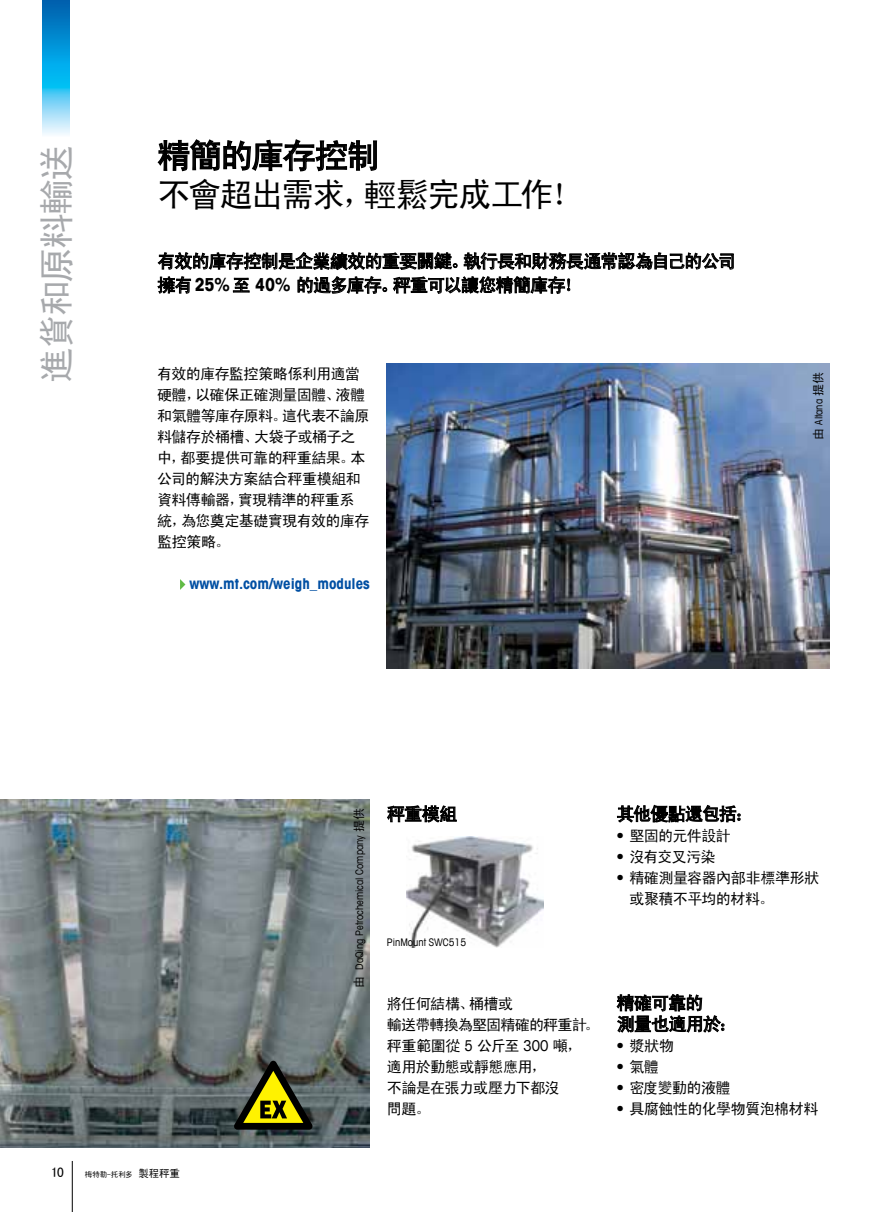
<style>
.page{position:relative;width:893px;height:1212px;background:#fff}
.page>*{position:absolute;margin:0;border:0;box-sizing:border-box;transform-origin:0 0}
.t1{font:36px "Sim Hei";letter-spacing:-.07em;color:#a7a9ac}
.t2{font:33px/39px "Sim Hei";letter-spacing:-.05em;color:#000}
.t3{font:18px/21px "Sim Hei";letter-spacing:-.045em;color:#000}
.t4{font:15px/21px "Sim Hei";letter-spacing:-.035em;color:#000}
.t5{font:700 condensed 15px "Avant Garde Com";color:#004fa3}
.t6{font:13.5px "Sim Hei";color:#000}
.t7{font:condensed 10.5px "Avant Garde Com";color:#000}
.t8{font:7.5px "Sim Hei";letter-spacing:-.015em;color:#000}
.s1{font-family:"Avant Garde Com";font-weight:700;font-stretch:condensed}
.s2{font-family:"Sim Hei";font-stretch:normal;font-size:12px}
.s3{font-family:"Avant Garde Com";font-stretch:condensed}
.s4{font-size:10.5px}
</style>
<div class="page">
<img style="left:43px;top:0;width:26px;height:135px">
<hr style="left:72px;top:1161px;width:1px;height:51px;background:#000">
<svg style="left:387px;top:805px;width:70px;height:18px"></svg>
<svg style="left:617px;top:805px;width:124px;height:18px"></svg>
<svg style="left:616px;top:994px;width:108px;height:39px"></svg>
<img style="left:406px;top:837px;width:137px;height:110px">
<img style="left:387px;top:364px;width:442px;height:305px">
<img style="left:0;top:800px;width:370px;height:347px">
<svg style="left:234px;top:1061px;width:79px;height:68px;background:#65662c"></svg>
<svg style="left:157px;top:139px;width:221px;height:33px"></svg>
<svg style="left:157px;top:252px;width:577px;height:42px"></svg>
<svg style="left:180px;top:579px;width:5px;height:11px"></svg>
<h1 class="t1" style="left:38px;top:383px;width:240px;rotate:-90deg">進貨和原料輸送</h1>
<h2 class="t2" style="left:157px;top:136px;width:427px">精簡的庫存控制<br>不會超出需求，輕鬆完成工作！</h2>
<p class="t3" style="left:157px;top:249px;width:580px;line-height:24px">有效的庫存控制是企業績效的重要關鍵。執行長和財務長通常認為自己的公司擁有 <span class="s1">25%</span>-至 <span class="s1">40%</span> 的過多庫存。秤重可以讓您精簡庫存！</p>
<p class="t4" style="left:157px;top:363px;width:214px">有效的庫存監控策略係利用適當硬體，以確保正確測量固體、液體和氣體等庫存原料。這代表不論原料儲存於桶槽、大袋子或桶子之中，都要提供可靠的秤重結果。本公司的解決方案結合秤重模組和資料傳輸器，實現精準的秤重系統，為您奠定基礎實現有效的庫存監控策略。</p>
<p class="t5" style="left:190px;top:574px;width:182px">www.mt.com/weigh_modules</p>
<p class="t7" style="left:812px;top:440px;width:69px;rotate:-90deg"><span class="s2">由</span> Altana <span class="s2">提供</span></p>
<p class="t7" style="left:353px;top:988px;width:181px;rotate:-90deg"><span class="s2">由-</span>DaQing Petrochemical Company <span class="s2">提供</span></p>
<p class="t3" style="left:387px;top:803px;width:72px">秤重模組</p>
<p class="t7" style="left:387px;top:936px;width:81px">PinMount SWC515</p>
<p class="t4" style="left:387px;top:993px;width:214px">將任何結構、桶槽或<br>輸送帶轉換為堅固精確的秤重計。秤重範圍從 <span class="s3">5</span> 公斤至 <span class="s3">300</span> 噸，適用於動態或靜態應用，<br>不論是在張力或壓力下都沒<br>問題。</p>
<p class="t3" style="left:617px;top:803px;width:138px">其他優點還包括：</p>
<p class="t4" style="left:617px;top:825px;width:116px"><span class="s3">•</span> 堅固的元件設計</p>
<p class="t4" style="left:617px;top:846px;width:100px"><span class="s3">•</span> 沒有交叉污染</p>
<p class="t4" style="left:629px;top:867px;width:191px;text-indent:-13px"><span class="s3">•</span> 精確測量容器內部非標準形狀或聚積不平均的材料。</p>
<p class="t3" style="left:617px;top:992px;width:122px">精確可靠的<br>測量也適用於：</p>
<p class="t4" style="left:617px;top:1035px;width:59px"><span class="s3">•</span> 漿狀物</p>
<p class="t4" style="left:617px;top:1056px;width:44px"><span class="s3">•</span> 氣體</p>
<p class="t4" style="left:617px;top:1077px;width:115px"><span class="s3">•</span> 密度變動的液體</p>
<p class="t4" style="left:617px;top:1098px;width:203px"><span class="s3">•</span> 具腐蝕性的化學物質泡棉材料</p>
<p class="t6" style="left:51px;top:1166px;width:14px">10</p>
<p class="t8" style="left:85px;top:1171px;width:97px">梅特勒-托利多 <span class="s4">製程秤重</span></p>
</div>
